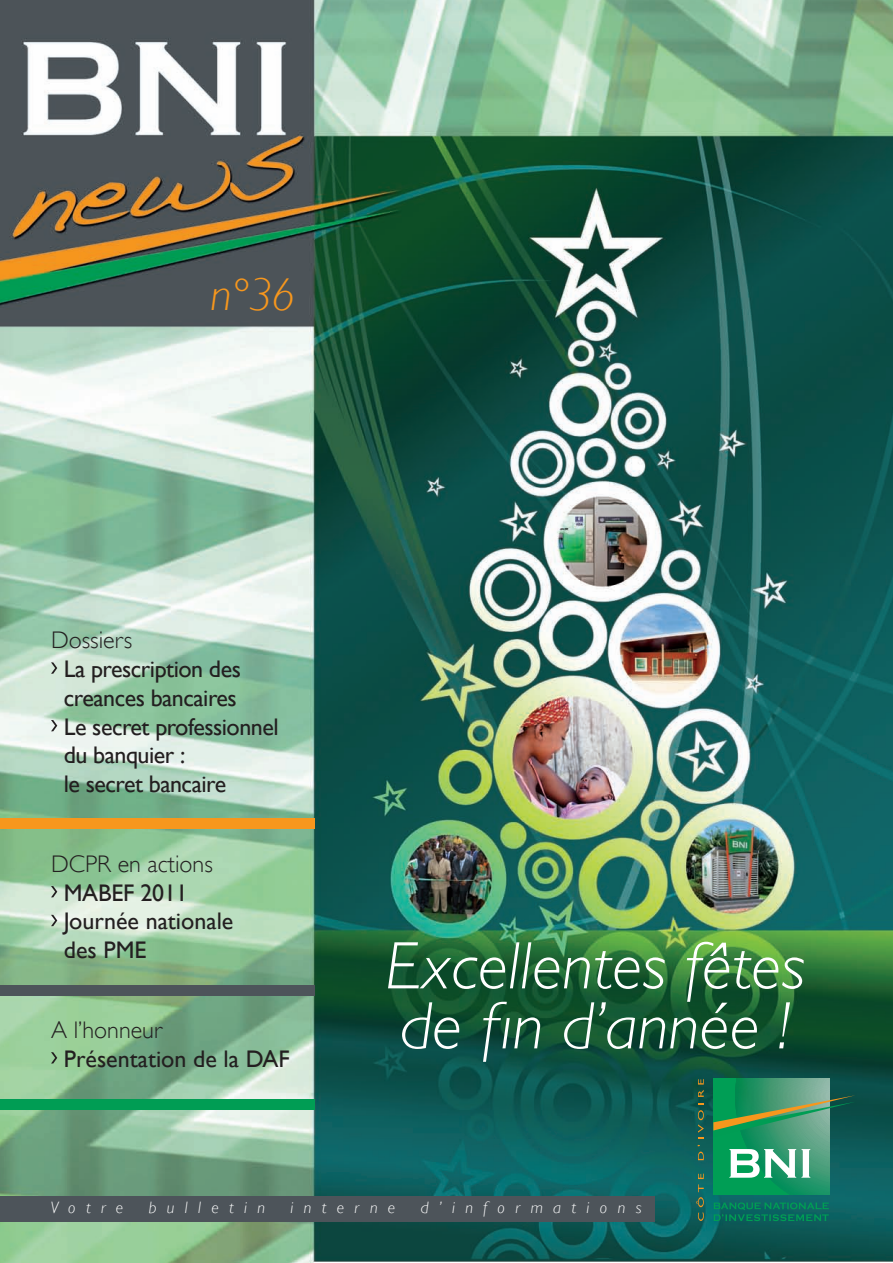
<style>
.page{position:relative;width:893px;height:1263px;background:#fff}
.page>*{position:absolute;margin:0;border:0;box-sizing:border-box;transform-origin:0 0}
.t1{font:italic 300 67.5px/60px "Gill Sans";color:#fff}
.t2{font:italic 300 46.05px "Gill Sans";color:#f7971d}
.t3{font:24px/28.8px "Gill Sans";letter-spacing:-.02em;color:#231f20}
.t4{font:24px/28.8px "Gill Sans";color:#231f20}
.t5{font:300 24px "Gill Sans";color:#231f20}
.t6{font:italic 300 16.5px "Gill Sans";letter-spacing:.63em;color:#fff}
</style>
<div class="page">
<img style="left:0;top:0;width:893px;height:1263px">
<svg style="left:713px;top:1078px;width:116px;height:116px;background:#279c69"></svg>
<svg style="left:713px;top:1095px;width:143px;height:42px;background:#438f61"></svg>
<svg style="left:729px;top:1149px;width:81px;height:29px"></svg>
<svg style="left:713px;top:1202px;width:116px;height:19px;background:#08735e"></svg>
<svg style="left:696px;top:1173px;width:8px;height:48px"></svg>
<svg style="left:698px;top:1145px;width:6px;height:15px"></svg>
<svg style="left:698px;top:1110px;width:6px;height:29px"></svg>
<svg style="left:698px;top:1090px;width:6px;height:7px"></svg>
<svg style="left:698px;top:1079px;width:6px;height:5px"></svg>
<div style="left:0;top:1196px;width:655px;height:25px;background:#4d545a"></div>
<div style="left:0;top:1099px;width:315px;height:11px;background:#009d54"></div>
<div style="left:0;top:985px;width:315px;height:11px;background:#4d545a"></div>
<svg style="left:51px;top:886px;width:6px;height:11px"></svg>
<svg style="left:51px;top:915px;width:6px;height:11px"></svg>
<svg style="left:51px;top:662px;width:6px;height:12px"></svg>
<svg style="left:51px;top:720px;width:6px;height:11px"></svg>
<svg style="left:51px;top:1052px;width:6px;height:11px"></svg>
<div style="left:0;top:818px;width:315px;height:11px;background:#f7971d"></div>
<h2 class="t2" style="left:211px;top:269px;width:86px">n°36</h2>
<p class="t5" style="left:51px;top:626px;width:83px">Dossiers</p>
<p class="t3" style="left:64px;top:654px;width:216px">La prescription des creances bancaires<br>Le secret professionnel du banquier :<br>le secret bancaire</p>
<p class="t5" style="left:51px;top:850px;width:163px">DCPR en actions</p>
<p class="t4" style="left:64px;top:878px;width:171px">MABEF 2011<br>Journée nationale des PME</p>
<p class="t5" style="left:51px;top:1016px;width:112px">A l’honneur</p>
<p class="t4" style="left:64px;top:1044px;width:227px">Présentation de la DAF</p>
<h1 class="t1" style="left:385px;top:936px;width:422px">Excellentes fêtes de fin d’année !</h1>
<p class="t6" style="left:50px;top:1198px;width:74px">Votre</p>
<p class="t6" style="left:149px;top:1198px;width:118px">bulletin</p>
<p class="t6" style="left:291px;top:1198px;width:106px">interne</p>
<p class="t6" style="left:421px;top:1198px;width:222px">d’informations</p>
</div>
